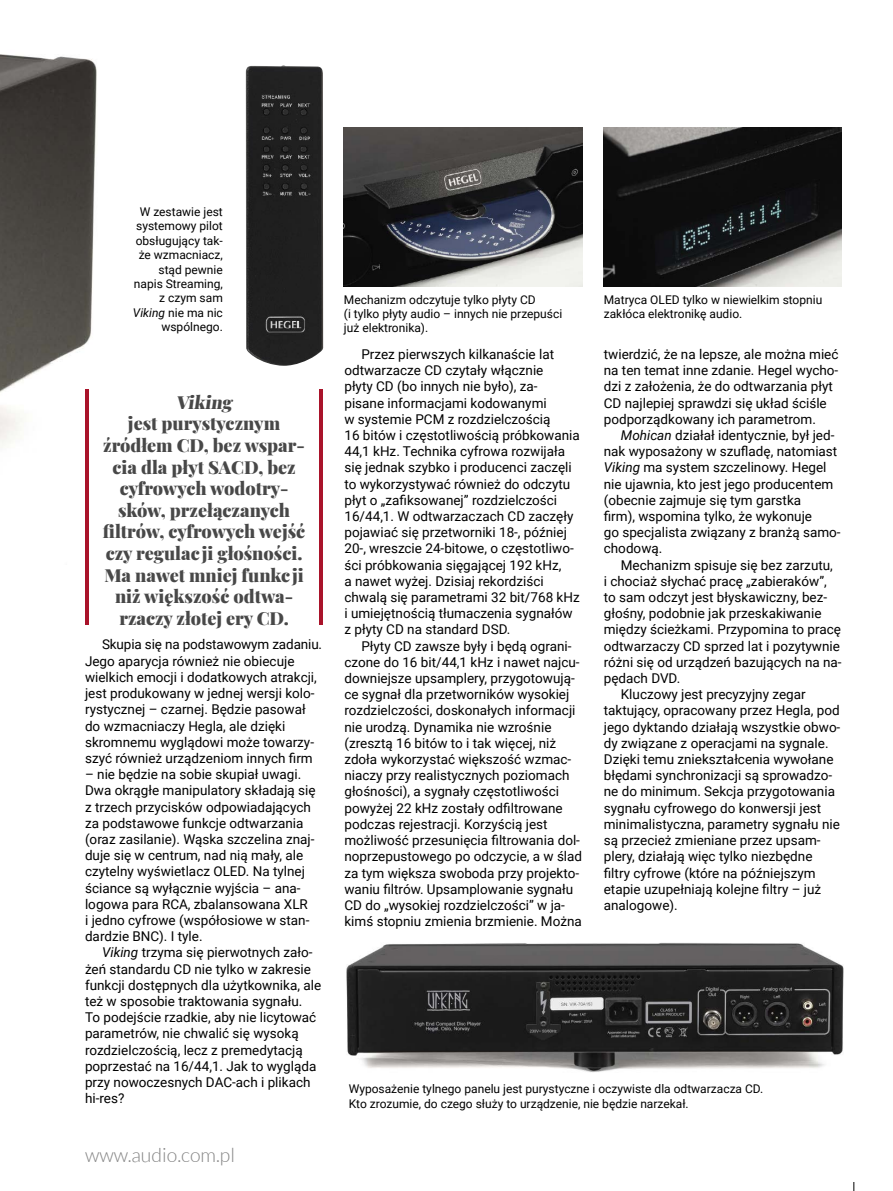
<style>
.page{position:relative;width:893px;height:1191px;background:#fff}
.page>*{position:absolute;margin:0;border:0;box-sizing:border-box;transform-origin:0 0}
.t1{font:300 19.5px "Lato";color:#858585}
.t2{font:900 18px/21.6px "Playfair Display";color:#484848;text-align:center}
.t3{font:13.5px/16.2px "Roboto";color:#000}
.t4{font:12px/14.4px "Roboto";color:#000}
.s1{font-style:italic}
</style>
<div class="page">
<hr style="left:854px;top:1145px;width:1px;height:46px;background:#000">
<img style="left:0;top:54px;width:97px;height:394px">
<img style="left:346px;top:942px;width:498px;height:130px">
<hr style="left:85px;top:389px;width:4px;height:236px;background:#a9132a">
<hr style="left:319px;top:389px;width:4px;height:236px;background:#a9132a">
<img style="left:344px;top:128px;width:238px;height:158px">
<img style="left:246px;top:65px;width:77px;height:301px">
<img style="left:604px;top:128px;width:238px;height:158px">
<p class="t4" style="left:133px;top:204px;width:91px;text-align:right">W zestawie jest systemowy pilot obsługujący tak&shy;że wzmacniacz, stąd pewnie napis Streaming, z czym sam<br><span class="s1">Viking</span> nie ma nic wspólnego.</p>
<h2 class="t2" style="left:103px;top:389px;width:204px">Viking<br>jest purystycznym źródłem CD, bez wspar&shy;cia dla płyt SACD, bez cyfrowych wodotry&shy;sków, przełączanych filtrów, cyfrowych wejść czy regulacji głośności.<br>Ma nawet mniej funkcji niż większość odtwa&shy;rzaczy złotej ery CD.</h2>
<p class="t3" style="left:85px;top:636px;width:239px;text-indent:17px">Skupia się na podstawowym zadaniu.<br>Jego aparycja również nie obiecuje wielkich emocji i dodatkowych atrakcji, jest produkowany w jednej wersji kolo&shy;rystycznej – czarnej. Będzie pasował do wzmacniaczy Hegla, ale dzięki skromnemu wyglądowi może towarzy&shy;szyć również urządzeniom innych firm</p>
<p class="t3" style="left:85px;top:765px;width:232px">– nie będzie na sobie skupiał uwagi.<br>Dwa okrągłe manipulatory składają się z trzech przycisków odpowiadających za podstawowe funkcje odtwarzania (oraz zasilanie). Wąska szczelina znaj&shy;duje się w centrum, nad nią mały, ale czytelny wyświetlacz OLED. Na tylnej ściance są wyłącznie wyjścia – ana&shy;logowa para RCA, zbalansowana XLR<br>i jedno cyfrowe (współosiowe w stan&shy;dardzie BNC). I tyle.</p>
<p class="t3" style="left:85px;top:944px;width:238px;text-indent:17px"><span class="s1">Viking</span> trzyma się pierwotnych zało&shy;żeń standardu CD nie tylko w zakresie funkcji dostępnych dla użytkownika, ale też w sposobie traktowania sygnału.<br>To podejście rzadkie, aby nie licytować parametrów, nie chwalić się wysoką rozdzielczością, lecz z premedytacją poprzestać na 16/44,1. Jak to wygląda przy nowoczesnych DAC-ach i plikach hi-res?</p>
<h1 class="t1" style="left:85px;top:1144px;width:151px">www.audio.com.pl</h1>
<p class="t4" style="left:344px;top:292px;width:220px">Mechanizm odczytuje tylko płyty CD<br>(i tylko płyty audio – innych nie przepuści już elektronika).</p>
<p class="t4" style="left:604px;top:292px;width:220px">Matryca OLED tylko w niewielkim stopniu zakłóca elektronikę audio.</p>
<p class="t3" style="left:344px;top:345px;width:237px;text-indent:17px">Przez pierwszych kilkanaście lat odtwarzacze CD czytały włącznie<br>płyty CD (bo innych nie było), za&shy;pisane informacjami kodowanymi<br>w systemie PCM z rozdzielczością<br>16 bitów i częstotliwością próbkowania 44,1 kHz. Technika cyfrowa rozwijała się jednak szybko i producenci zaczęli to wykorzystywać również do odczytu płyt o „zafiksowanej” rozdzielczości 16/44,1. W odtwarzaczach CD zaczęły pojawiać się przetworniki 18-, później 20-, wreszcie 24-bitowe, o częstotliwo&shy;ści próbkowania sięgającej 192 kHz,<br>a nawet wyżej. Dzisiaj rekordziści chwalą się parametrami 32 bit/768 kHz i umiejętnością tłumaczenia sygnałów z płyty CD na standard DSD.</p>
<p class="t3" style="left:344px;top:637px;width:239px;text-indent:17px">Płyty CD zawsze były i będą ograni&shy;czone do 16 bit/44,1 kHz i nawet najcu&shy;downiejsze upsamplery, przygotowują&shy;ce sygnał dla przetworników wysokiej rozdzielczości, doskonałych informacji nie urodzą. Dynamika nie wzrośnie (zresztą 16 bitów to i tak więcej, niż zdoła wykorzystać większość wzmac&shy;niaczy przy realistycznych poziomach głośności), a sygnały częstotliwości powyżej 22 kHz zostały odfiltrowane podczas rejestracji. Korzyścią jest możliwość przesunięcia filtrowania dol&shy;noprzepustowego po odczycie, a w ślad za tym większa swoboda przy projekto&shy;waniu filtrów. Upsamplowanie sygnału CD do „wysokiej rozdzielczości” w ja&shy;kimś stopniu zmienia brzmienie. Można</p>
<p class="t3" style="left:604px;top:345px;width:236px">twierdzić, że na lepsze, ale można mieć na ten temat inne zdanie. Hegel wycho&shy;dzi z założenia, że do odtwarzania płyt CD najlepiej sprawdzi się układ ściśle podporządkowany ich parametrom.</p>
<p class="t3" style="left:604px;top:426px;width:238px;text-indent:17px"><span class="s1">Mohican</span> działał identycznie, był jed&shy;nak wyposażony w szufladę, natomiast <span class="s1">Viking</span> ma system szczelinowy. Hegel nie ujawnia, kto jest jego producentem (obecnie zajmuje się tym garstka<br>firm), wspomina tylko, że wykonuje<br>go specjalista związany z branżą samo&shy;chodową.</p>
<p class="t3" style="left:621px;top:556px;width:214px">Mechanizm spisuje się bez zarzutu,</p>
<p class="t3" style="left:604px;top:572px;width:224px">i chociaż słychać pracę „zabieraków”,</p>
<p class="t3" style="left:604px;top:588px;width:225px">to sam odczyt jest błyskawiczny, bez-</p>
<p class="t3" style="left:604px;top:605px;width:219px">głośny, podobnie jak przeskakiwanie</p>
<p class="t3" style="left:604px;top:621px;width:239px">między ścieżkami. Przypomina to pracę</p>
<p class="t3" style="left:604px;top:637px;width:238px">odtwarzaczy CD sprzed lat i pozytywnie</p>
<p class="t3" style="left:604px;top:653px;width:239px">różni się od urządzeń bazujących na na-</p>
<p class="t3" style="left:604px;top:669px;width:78px">pędach DVD.</p>
<p class="t3" style="left:621px;top:686px;width:186px">Kluczowy jest precyzyjny zegar</p>
<p class="t3" style="left:604px;top:702px;width:237px">taktujący, opracowany przez Hegla, pod</p>
<p class="t3" style="left:604px;top:718px;width:238px">jego dyktando działają wszystkie obwo-</p>
<p class="t3" style="left:604px;top:734px;width:226px">dy związane z operacjami na sygnale.</p>
<p class="t3" style="left:604px;top:750px;width:231px">Dzięki temu zniekształcenia wywołane</p>
<p class="t3" style="left:604px;top:767px;width:230px">błędami synchronizacji są sprowadzo-</p>
<p class="t3" style="left:604px;top:783px;width:233px">ne do minimum. Sekcja przygotowania</p>
<p class="t3" style="left:604px;top:799px;width:219px">sygnału cyfrowego do konwersji jest</p>
<p class="t3" style="left:604px;top:815px;width:238px">minimalistyczna, parametry sygnału nie</p>
<p class="t3" style="left:604px;top:831px;width:218px">są przecież zmieniane przez upsam-</p>
<p class="t3" style="left:604px;top:848px;width:210px">plery, działają więc tylko niezbędne</p>
<p class="t3" style="left:604px;top:864px;width:213px">filtry cyfrowe (które na późniejszym</p>
<p class="t3" style="left:604px;top:880px;width:219px">etapie uzupełniają kolejne filtry – już</p>
<p class="t3" style="left:604px;top:896px;width:75px">analogowe).</p>
<p class="t4" style="left:349px;top:1081px;width:416px">Wyposażenie tylnego panelu jest purystyczne i oczywiste dla odtwarzacza CD.<br>Kto zrozumie, do czego służy to urządzenie, nie będzie narzekał.</p>
</div>
